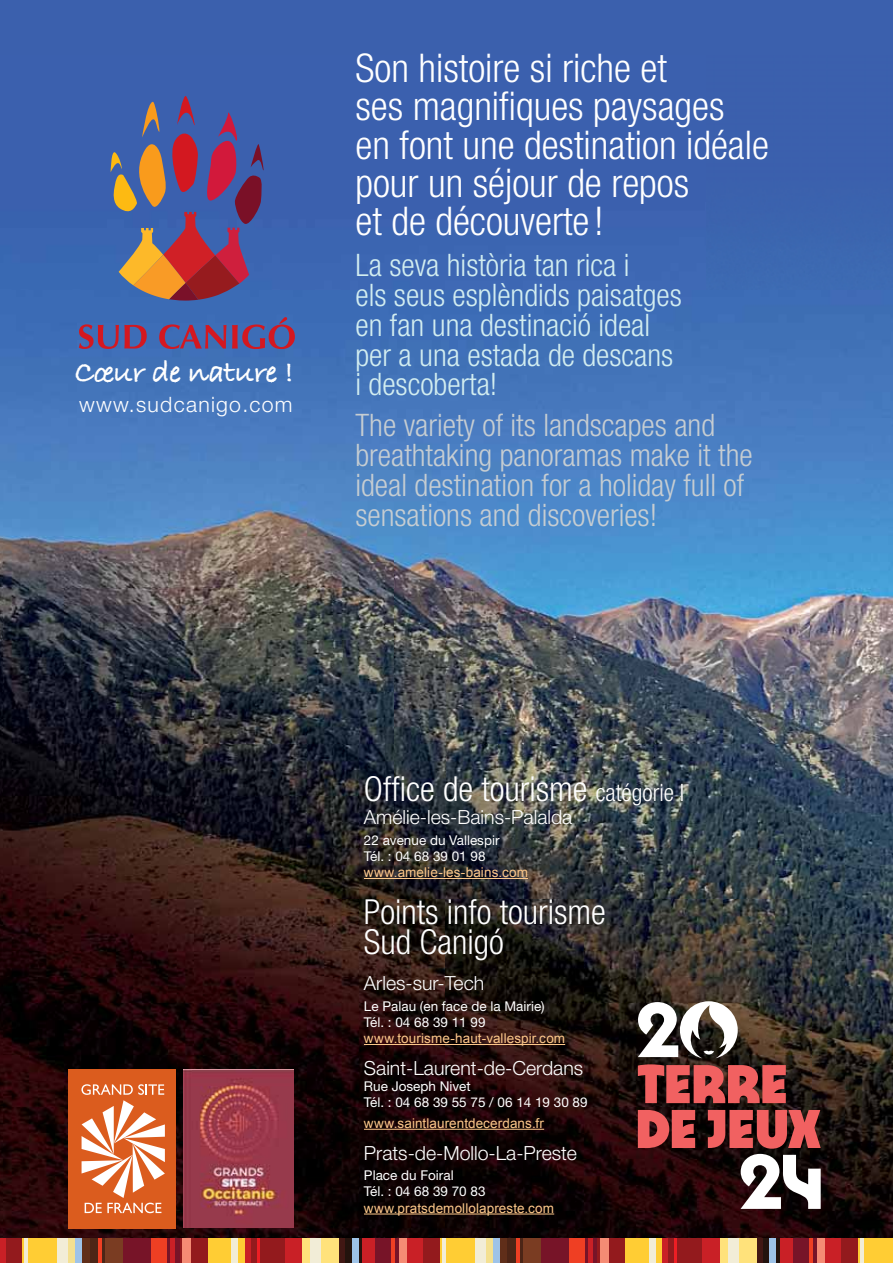
<style>
.page{position:relative;width:893px;height:1263px;background:#fff}
.page>*{position:absolute;margin:0;border:0;box-sizing:border-box;transform-origin:0 0}
.t1{font:300 condensed 39.6px/38.1px "Helvetica Neue LT Std";color:#fff}
.t2{font:300 condensed 34.5px/30px "Helvetica Neue LT Std";color:#fff}
.t3{font:700 31.65px "Bradley Hand ITCTT";letter-spacing:-.02em;color:#fff}
.t4{font:300 condensed 31.05px/29.7px "Helvetica Neue LT Std";color:#c6cdd2}
.t5{font:300 condensed 31.05px/29.7px "Helvetica Neue LT Std";color:#d2edf0}
.t6{font:300 21.3px "Helvetica Neue LT Std";letter-spacing:.06em;color:#fff}
.t7{font:300 19.5px "Helvetica Neue LT Std";color:#fff}
.t8{font:13.5px/16.2px "Helvetica Neue LT Std";color:#fff}
.t9{font:13.5px "Arial";letter-spacing:.005em;color:#fdc88a}
.s1{font-size:24px}
</style>
<div class="page">
<img style="left:0;top:289px;width:893px;height:196px">
<img style="left:0;top:485px;width:893px;height:754px">
<div style="left:0;top:0;width:893px;height:289px;background:#3b60ae"></div>
<div style="left:122px;top:1239px;width:65px;height:24px;background:#771428"></div>
<div style="left:180px;top:1239px;width:65px;height:24px;background:#931a1d"></div>
<div style="left:222px;top:1239px;width:102px;height:24px;background:#c92026"></div>
<div style="left:325px;top:1239px;width:50px;height:24px;background:#411713"></div>
<div style="left:183px;top:1239px;width:8px;height:24px;background:#f58b74"></div>
<div style="left:302px;top:1239px;width:37px;height:24px;background:#ffe27b"></div>
<div style="left:208px;top:1239px;width:36px;height:24px;background:#ffcd34"></div>
<div style="left:232px;top:1239px;width:6px;height:24px;background:#f2edd7"></div>
<div style="left:251px;top:1239px;width:33px;height:24px;background:#931a1d"></div>
<div style="left:310px;top:1239px;width:11px;height:24px;background:#f2edd7"></div>
<div style="left:345px;top:1239px;width:17px;height:24px;background:#23130d"></div>
<div style="left:170px;top:1239px;width:5px;height:24px;background:#c92026"></div>
<hr style="left:257px;top:1239px;width:2px;height:24px;background:#ed1e24">
<div style="left:352px;top:1239px;width:6px;height:24px;background:#9ec3e8"></div>
<div style="left:362px;top:1239px;width:13px;height:24px;background:#c92026"></div>
<div style="left:152px;top:1239px;width:15px;height:24px;background:#ef3f23"></div>
<div style="left:52px;top:1239px;width:29px;height:24px;background:#f4e090"></div>
<div style="left:75px;top:1239px;width:23px;height:24px;background:#9ec3e8"></div>
<div style="left:82px;top:1239px;width:15px;height:24px;background:#602e19"></div>
<div style="left:90px;top:1239px;width:17px;height:24px;background:#4c2516"></div>
<div style="left:106px;top:1239px;width:17px;height:24px;background:#7a3c22"></div>
<div style="left:48px;top:1239px;width:20px;height:24px;background:#f2edd7"></div>
<div style="left:3px;top:1239px;width:28px;height:24px;background:#931a1d"></div>
<div style="left:0;top:1239px;width:5px;height:24px;background:#c92026"></div>
<hr style="left:98px;top:1239px;width:4px;height:24px;background:#ef3f23">
<div style="left:22px;top:1239px;width:35px;height:24px;background:#ffcd34"></div>
<hr style="left:25px;top:1239px;width:3px;height:24px;background:#f2edd7">
<div style="left:539px;top:1239px;width:65px;height:24px;background:#771428"></div>
<div style="left:597px;top:1239px;width:65px;height:24px;background:#931a1d"></div>
<div style="left:640px;top:1239px;width:101px;height:24px;background:#c92026"></div>
<div style="left:743px;top:1239px;width:50px;height:24px;background:#411713"></div>
<div style="left:600px;top:1239px;width:9px;height:24px;background:#f58b74"></div>
<div style="left:720px;top:1239px;width:37px;height:24px;background:#ffe27b"></div>
<div style="left:626px;top:1239px;width:36px;height:24px;background:#ffcd34"></div>
<div style="left:649px;top:1239px;width:6px;height:24px;background:#f2edd7"></div>
<div style="left:669px;top:1239px;width:33px;height:24px;background:#931a1d"></div>
<div style="left:727px;top:1239px;width:11px;height:24px;background:#f2edd7"></div>
<div style="left:763px;top:1239px;width:17px;height:24px;background:#23130d"></div>
<div style="left:588px;top:1239px;width:5px;height:24px;background:#c92026"></div>
<hr style="left:674px;top:1239px;width:3px;height:24px;background:#ed1e24">
<div style="left:769px;top:1239px;width:7px;height:24px;background:#9ec3e8"></div>
<div style="left:780px;top:1239px;width:13px;height:24px;background:#c92026"></div>
<div style="left:569px;top:1239px;width:15px;height:24px;background:#ef3f23"></div>
<div style="left:470px;top:1239px;width:29px;height:24px;background:#f4e090"></div>
<div style="left:493px;top:1239px;width:22px;height:24px;background:#9ec3e8"></div>
<div style="left:500px;top:1239px;width:14px;height:24px;background:#602e19"></div>
<div style="left:507px;top:1239px;width:18px;height:24px;background:#4c2516"></div>
<div style="left:523px;top:1239px;width:18px;height:24px;background:#7a3c22"></div>
<div style="left:465px;top:1239px;width:21px;height:24px;background:#f2edd7"></div>
<div style="left:420px;top:1239px;width:29px;height:24px;background:#931a1d"></div>
<div style="left:395px;top:1239px;width:28px;height:24px;background:#c92026"></div>
<hr style="left:516px;top:1239px;width:4px;height:24px;background:#ef3f23">
<div style="left:440px;top:1239px;width:35px;height:24px;background:#ffcd34"></div>
<div style="left:378px;top:1239px;width:29px;height:24px;background:#f58b74"></div>
<div style="left:375px;top:1239px;width:23px;height:24px;background:#771428"></div>
<hr style="left:391px;top:1239px;width:4px;height:24px;background:#ef3f23">
<hr style="left:442px;top:1239px;width:4px;height:24px;background:#f2edd7">
<div style="left:883px;top:1239px;width:10px;height:24px;background:#ffcd34"></div>
<div style="left:838px;top:1239px;width:29px;height:24px;background:#931a1d"></div>
<div style="left:812px;top:1239px;width:29px;height:24px;background:#c92026"></div>
<div style="left:858px;top:1239px;width:34px;height:24px;background:#ffcd34"></div>
<div style="left:796px;top:1239px;width:28px;height:24px;background:#f58b74"></div>
<div style="left:793px;top:1239px;width:23px;height:24px;background:#771428"></div>
<hr style="left:809px;top:1239px;width:4px;height:24px;background:#ef3f23">
<hr style="left:860px;top:1239px;width:4px;height:24px;background:#f2edd7">
<svg style="left:79px;top:324px;width:68px;height:25px;background:#764c7d"></svg>
<svg style="left:159px;top:324px;width:67px;height:25px;background:#724e80"></svg>
<svg style="left:232px;top:317px;width:63px;height:32px;background:#6c5186"></svg>
<svg style="left:111px;top:93px;width:153px;height:208px;background:#74597a"></svg>
<svg style="left:68px;top:1069px;width:107px;height:159px"></svg>
<img style="left:184px;top:1069px;width:109px;height:159px">
<hr style="left:364px;top:878px;width:164px;height:1px;background:#fdc88a">
<hr style="left:364px;top:1044px;width:201px;height:1px;background:#fdc88a">
<hr style="left:364px;top:1129px;width:180px;height:1px;background:#fdc88a">
<hr style="left:364px;top:1214px;width:190px;height:1px;background:#fdc88a">
<svg style="left:638px;top:1001px;width:100px;height:57px"></svg>
<svg style="left:638px;top:1064px;width:148px;height:39px;background:#b24948"></svg>
<svg style="left:638px;top:1110px;width:57px;height:38px;background:#c24d4d"></svg>
<svg style="left:708px;top:1110px;width:113px;height:99px"></svg>
<h3 class="t3" style="left:75px;top:354px;width:221px">Cœur de nature !</h3>
<h3 class="t6" style="left:79px;top:397px;width:215px">www.sudcanigo.com</h3>
<h1 class="t1" style="left:355px;top:53px;width:415px">Son histoire si riche et<br>ses magnifiques paysages<br>en font une destination idéale pour un séjour de repos<br>et de découverte!</h1>
<h3 class="t5" style="left:355px;top:253px;width:328px">La seva història tan rica i<br>els seus esplèndids paisatges en fan una destinació ideal per a una estada de descans i descoberta!</h3>
<h3 class="t4" style="left:355px;top:413px;width:399px">The variety of its landscapes and breathtaking panoramas make it the ideal destination for a holiday full of sensations and discoveries!</h3>
<h2 class="t2" style="left:364px;top:777px;width:322px">Office de tourisme <span class="s1">catégorie I</span></h2>
<h3 class="t7" style="left:364px;top:810px;width:210px">Amélie-les-Bains-Palalda</h3>
<p class="t8" style="left:364px;top:832px;width:137px">22 avenue du Vallespir<br>Tél. : 04 68 39 01 98</p>
<p class="t9" style="left:364px;top:865px;width:166px">www.amelie-les-bains.com</p>
<h2 class="t2" style="left:364px;top:900px;width:243px">Points info tourisme<br>Sud Canigó</h2>
<h3 class="t7" style="left:364px;top:976px;width:122px">Arles-sur-Tech</h3>
<p class="t8" style="left:364px;top:998px;width:182px">Le Palau (en face de la Mairie)<br>Tél. : 04 68 39 11 99</p>
<p class="t9" style="left:364px;top:1031px;width:203px">www.tourisme-haut-vallespir.com</p>
<h3 class="t7" style="left:364px;top:1061px;width:221px">Saint-Laurent-de-Cerdans</h3>
<p class="t8" style="left:364px;top:1078px;width:225px">Rue Joseph Nivet<br>Tél. : 04 68 39 55 75 / 06 14 19 30 89</p>
<p class="t9" style="left:364px;top:1116px;width:182px">www.saintlaurentdecerdans.fr</p>
<h3 class="t7" style="left:364px;top:1146px;width:215px">Prats-de-Mollo-La-Preste</h3>
<p class="t8" style="left:364px;top:1167px;width:123px">Place du Foiral<br>Tél. : 04 68 39 70 83</p>
<p class="t9" style="left:364px;top:1200px;width:192px">www.pratsdemollolapreste.com</p>
</div>
